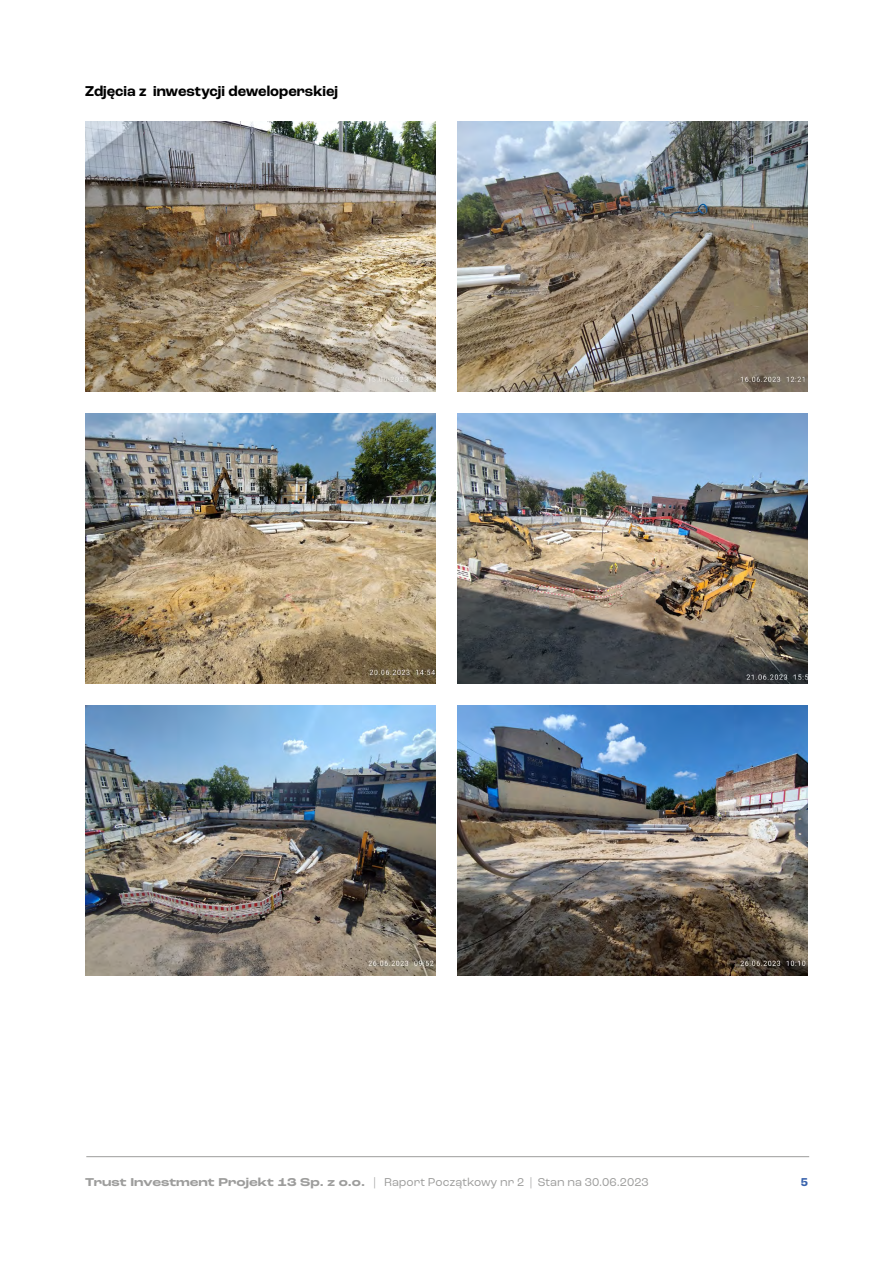
<style>
.page{position:relative;width:893px;height:1263px;background:#fff}
.page>*{position:absolute;margin:0;border:0;box-sizing:border-box;transform-origin:0 0}
.t1{font:700 15px "Roc Grotesk";color:#000}
.t2{font:12px "Roc Grotesk";color:#9d9d9c}
.t3{font:700 12px "Roc Grotesk";color:#3862ac}
.s1{font-weight:700;font-stretch:expanded}
</style>
<div class="page">
<hr style="left:86px;top:1156px;width:723px;height:1px;background:#9d9d9c">
<img style="left:85px;top:121px;width:351px;height:270px">
<img style="left:85px;top:706px;width:351px;height:270px">
<img style="left:457px;top:706px;width:351px;height:270px">
<img style="left:457px;top:121px;width:351px;height:270px">
<img style="left:85px;top:414px;width:351px;height:270px">
<img style="left:457px;top:414px;width:351px;height:270px">
<p class="t1" style="left:85px;top:82px;width:255px">Zdjęcia z inwestycji deweloperskiej</p>
<p class="t2" style="left:85px;top:1175px;width:565px"><span class="s1">Trust Investment Projekt 13 Sp. z o.o.</span> | Raport Początkowy nr 2 | Stan na 30.06.2023</p>
<p class="t3" style="left:801px;top:1175px;width:9px">5</p>
</div>
